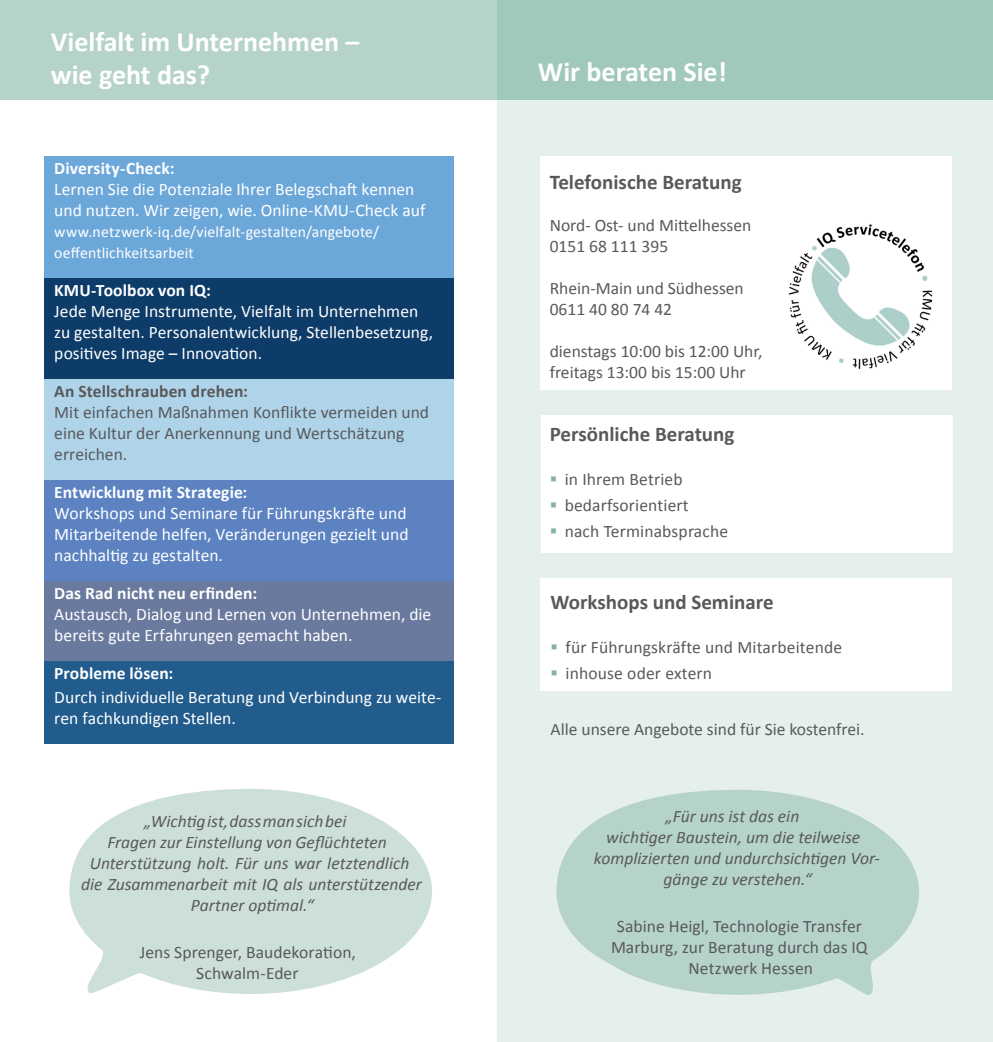
<style>
.page{position:relative;width:993px;height:1042px;background:#fff}
.page>*{position:absolute;margin:0;border:0;box-sizing:border-box;transform-origin:0 0}
.t1{font:700 28px/33.6px "Calibri";color:#fff}
.t2{font:700 21px "Calibri";color:#58595b}
.t3{font:17.5px/21px "Calibri";color:#58595b}
.t4{font:17.5px/21px "Calibri";color:#fff}
.t5{font:italic 17.5px/21px "Calibri";color:#58595b;text-align:center}
.t6{font:700 17.5px "Calibri";letter-spacing:.005em;color:#fff}
.t7{font:700 17.5px "Calibri";letter-spacing:.005em;color:#58595b}
.t8{font:15.75px/21px "Calibri";letter-spacing:.01em;color:#fff}
</style>
<div class="page">
<div style="left:497px;top:99px;width:495px;height:943px;background:#e5efec"></div>
<div style="left:0;top:0;width:497px;height:99px;background:#b6d3cb"></div>
<div style="left:497px;top:0;width:495px;height:99px;background:#a1c8bd"></div>
<div style="left:540px;top:156px;width:411px;height:233px;background:#fff"></div>
<img style="left:789px;top:224px;width:144px;height:145px">
<div style="left:540px;top:415px;width:412px;height:138px;background:#fff"></div>
<div style="left:44px;top:156px;width:409px;height:122px;background:#6ca7da"></div>
<div style="left:44px;top:278px;width:409px;height:101px;background:#0e3c69"></div>
<div style="left:44px;top:379px;width:409px;height:101px;background:#afd3e9"></div>
<div style="left:44px;top:480px;width:409px;height:101px;background:#5c82c2"></div>
<div style="left:44px;top:581px;width:409px;height:80px;background:#697a9e"></div>
<div style="left:44px;top:661px;width:409px;height:82px;background:#215c8c"></div>
<svg style="left:69px;top:789px;width:363px;height:205px;fill:#ccdfd9"></svg>
<svg style="left:556px;top:790px;width:362px;height:206px;fill:#b6d3cb"></svg>
<div style="left:540px;top:578px;width:411px;height:112px;background:#fff"></div>
<h1 class="t1" style="left:51px;top:25px;width:310px">Vielfalt im Unternehmen – wie geht das?</h1>
<p class="t6" style="left:54px;top:157px;width:122px">Diversity-Check:</p>
<p class="t4" style="left:54px;top:179px;width:372px">Lernen Sie die Potenziale Ihrer Belegschaft kennen und nutzen. Wir zeigen, wie. Online-KMU-Check auf</p>
<p class="t8" style="left:54px;top:222px;width:326px">www.netzwerk-iq.de/vielfalt-gestalten/angebote/ oeffentlichkeitsarbeit</p>
<p class="t6" style="left:54px;top:279px;width:158px">KMU-Toolbox von IQ:</p>
<p class="t4" style="left:54px;top:301px;width:380px">Jede Menge Instrumente, Vielfalt im Unternehmen zu gestalten. Personalentwicklung, Stellenbesetzung, positives Image – Innovation.</p>
<p class="t7" style="left:54px;top:380px;width:195px">An Stellschrauben drehen:</p>
<p class="t3" style="left:54px;top:402px;width:376px">Mit einfachen Maßnahmen Konflikte vermeiden und eine Kultur der Anerkennung und Wertschätzung erreichen.</p>
<p class="t6" style="left:54px;top:481px;width:194px">Entwicklung mit Strategie:</p>
<p class="t4" style="left:54px;top:503px;width:355px;text-align:justify">Workshops und Seminare für Führungskräfte und Mitarbeitende helfen, Veränderungen gezielt und nachhaltig zu gestalten.</p>
<p class="t6" style="left:54px;top:582px;width:204px">Das Rad nicht neu erfinden:</p>
<p class="t4" style="left:54px;top:604px;width:378px">Austausch, Dialog und Lernen von Unternehmen, die bereits gute Erfahrungen gemacht haben.</p>
<p class="t6" style="left:54px;top:662px;width:121px">Probleme lösen:</p>
<p class="t4" style="left:54px;top:686px;width:388px">Durch individuelle Beratung und Verbindung zu weite&shy;ren fachkundigen Stellen.</p>
<p class="t5" style="left:144px;top:810px;width:204px">„Wichtig ist, dass man sich bei</p>
<p class="t5" style="left:107px;top:831px;width:281px">Fragen zur Einstellung von Geflüchteten</p>
<p class="t5" style="left:90px;top:852px;width:321px">Unterstützung holt. Für uns war letztendlich</p>
<p class="t5" style="left:81px;top:873px;width:342px">die Zusammenarbeit mit IQ als unterstützender</p>
<p class="t5" style="left:191px;top:894px;width:124px">Partner optimal.“</p>
<p class="t3" style="left:140px;top:942px;width:217px;text-align:center">Jens Sprenger, Baudekoration,<br>Schwalm-Eder</p>
<h1 class="t1" style="left:538px;top:54px;width:190px">Wir beraten Sie!</h1>
<p class="t2" style="left:549px;top:169px;width:193px">Telefonische Beratung</p>
<p class="t3" style="left:549px;top:215px;width:203px">Nord- Ost- und Mittelhessen<br>0151 68 111 395</p>
<p class="t3" style="left:549px;top:278px;width:195px">Rhein-Main und Südhessen<br>0611 40 80 74 42</p>
<p class="t3" style="left:549px;top:341px;width:214px">dienstags 10:00 bis 12:00 Uhr, freitags 13:00 bis 15:00 Uhr</p>
<p class="t2" style="left:549px;top:421px;width:186px">Persönliche Beratung</p>
<p class="t3" style="left:564px;top:466px;width:165px;line-height:25.9px">in Ihrem Betrieb bedarfsorientiert<br>nach Terminabsprache</p>
<p class="t2" style="left:550px;top:589px;width:224px">Workshops und Seminare</p>
<p class="t3" style="left:565px;top:634px;width:278px;line-height:25.9px">für Führungskräfte und Mitarbeitende inhouse oder extern</p>
<p class="t3" style="left:550px;top:719px;width:315px">Alle unsere Angebote sind für Sie kostenfrei.</p>
<p class="t5" style="left:593px;top:804px;width:287px">„Für uns ist das ein<br>wichtiger Baustein, um die teilweise komplizierten und undurchsichtigen Vor&shy;gänge zu verstehen.“</p>
<p class="t3" style="left:616px;top:915px;width:246px">Sabine Heigl, Technologie Transfer</p>
<p class="t3" style="left:610px;top:936px;width:258px">Marburg, zur Beratung durch das IQ</p>
<p class="t3" style="left:688px;top:957px;width:126px">Netzwerk Hessen</p>
</div>
